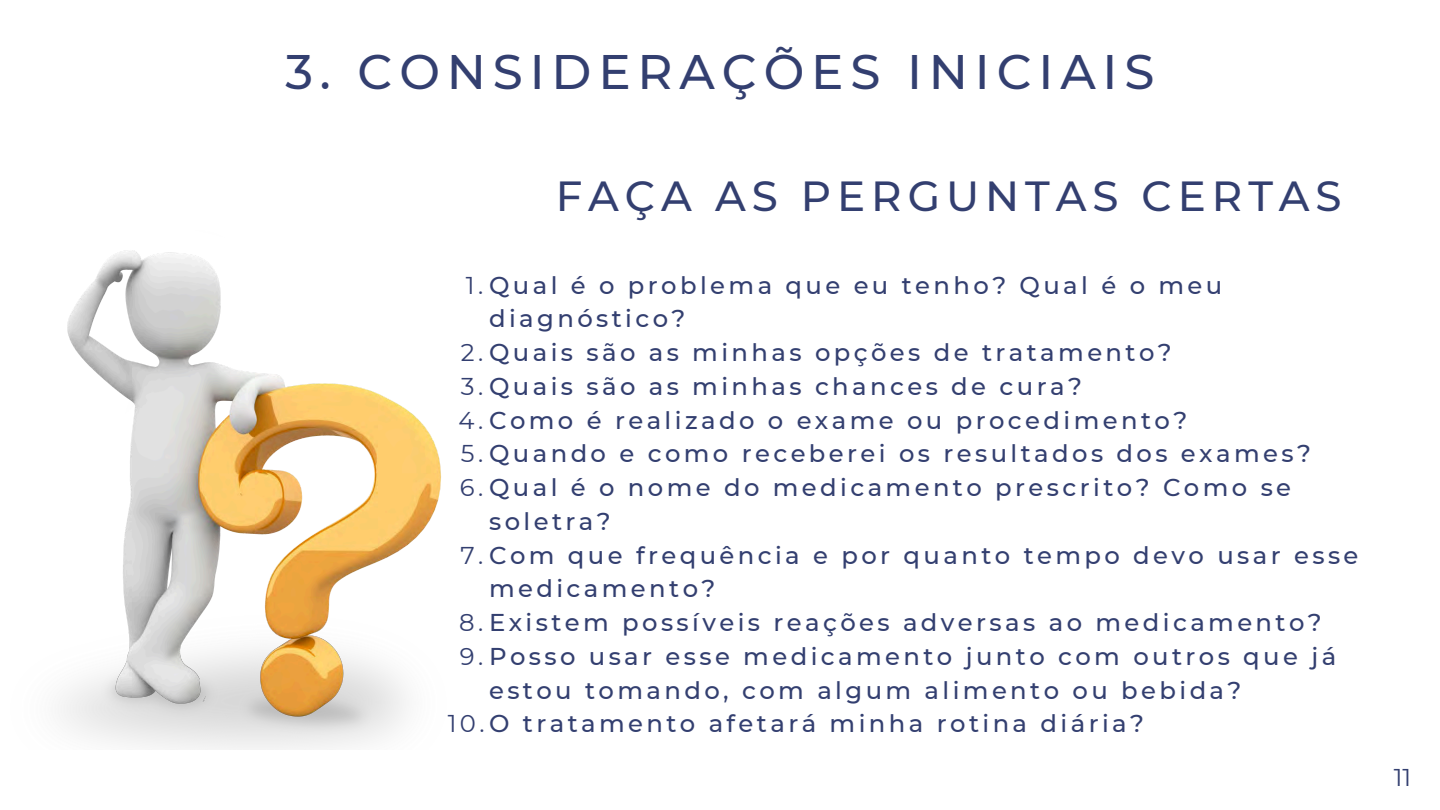
<style>
.page{position:relative;width:1440px;height:810px;background:#fff}
.page>*{position:absolute;margin:0;border:0;box-sizing:border-box;transform-origin:0 0}
.t1{font:500 48.4px "Montserrat";letter-spacing:.14em;color:#333f70}
.t2{font:500 42px "Montserrat";letter-spacing:.14em;color:#333f70}
.t3{font:500 24.3px/33.7px "Montserrat";letter-spacing:.14em;color:#333f70}
.t4{font:24.3px "Montserrat";color:#333f70}
.s1{font-weight:400}
</style>
<div class="page">
<img style="left:61px;top:250px;width:380px;height:499px">
<p class="t1" style="left:285px;top:42px;width:871px">3. CONSIDERAÇÕES INICIAIS</p>
<p class="t2" style="left:556px;top:170px;width:788px">FAÇA AS PERGUNTAS CERTAS</p>
<p class="t3" style="left:489px;top:268px;width:735px;text-indent:-23px"><span class="s1">1.</span>Qual é o problema que eu tenho? Qual é o meu diagnóstico?</p>
<h2 class="t3" style="left:461px;top:336px;width:713px"><span class="s1">2.</span>Quais são as minhas opções de tratamento?</h2>
<p class="t3" style="left:461px;top:369px;width:622px"><span class="s1">3.</span>Quais são as minhas chances de cura?</p>
<p class="t3" style="left:459px;top:403px;width:730px"><span class="s1">4.</span>Como é realizado o exame ou procedimento?</p>
<p class="t3" style="left:461px;top:437px;width:852px"><span class="s1">5.</span>Quando e como receberei os resultados dos exames?</p>
<p class="t3" style="left:489px;top:471px;width:804px;text-indent:-29px"><span class="s1">6.</span>Qual é o nome do medicamento prescrito? Como se soletra?</p>
<p class="t3" style="left:489px;top:538px;width:871px;text-indent:-29px"><span class="s1">7.</span>Com que frequência e por quanto tempo devo usar esse medicamento?</p>
<p class="t3" style="left:459px;top:606px;width:864px"><span class="s1">8.</span>Existem possíveis reações adversas ao medicamento?</p>
<p class="t3" style="left:489px;top:639px;width:849px;text-indent:-29px"><span class="s1">9.</span>Posso usar esse medicamento junto com outros que já estou tomando, com algum alimento ou bebida?</p>
<p class="t3" style="left:448px;top:707px;width:698px"><span class="s1">10.</span>O tratamento afetará minha rotina diária?</p>
<p class="t4" style="left:1394px;top:762px;width:19px">11</p>
</div>
